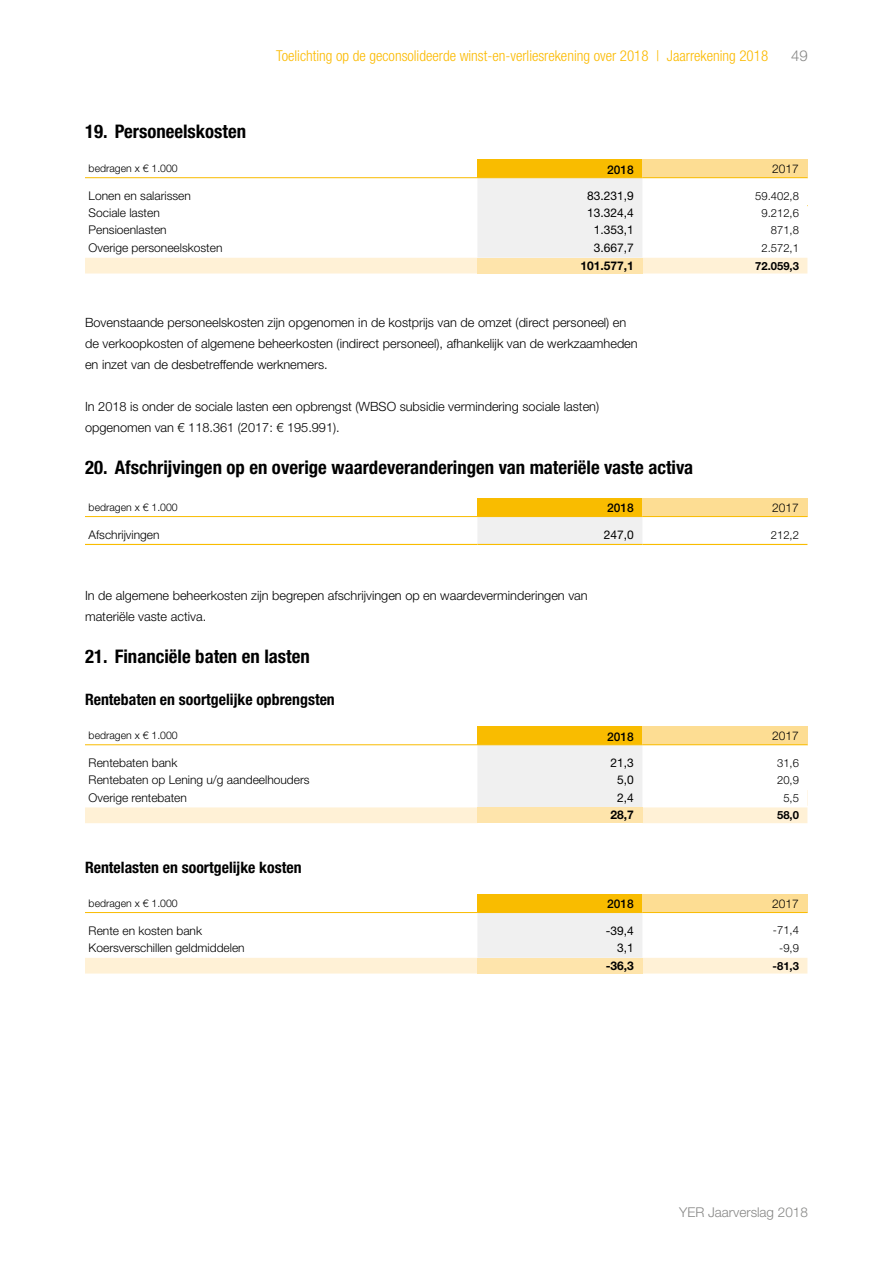
<style>
.page{position:relative;width:893px;height:1263px;background:#fff}
.page>*{position:absolute;margin:0;border:0;box-sizing:border-box;transform-origin:0 0}
.t1{font:700 condensed 18.75px "Helvetica Neue LT Std";color:#000}
.t2{font:700 condensed 15.75px "Helvetica Neue LT Std";color:#000}
.t3{font:300 condensed 15px "Helvetica Neue LT Std";color:#fbba00}
.t4{font:300 15px "Helvetica Neue LT Std";color:#878786}
.t5{font:300 13.5px "Helvetica Neue LT Std";color:#878786}
.t6{font:300 12.75px/21px "Helvetica Neue LT Std";color:#000}
.t7{font:300 12px "Helvetica Neue LT Std";color:#000}
.t8{font:12px "Helvetica Neue LT Std";color:#000}
.t9{font:700 12px "Helvetica Neue LT Std";color:#000}
.t10{font:500 12px "Helvetica Neue LT Std";color:#000}
.t11{font:300 11.25px "Helvetica Neue LT Std";color:#000}
.t12{font:700 11.25px "Helvetica Neue LT Std";color:#000}
.t13{font:300 10.5px "Helvetica Neue LT Std";color:#000}
</style>
<div class="page">
<div style="left:477px;top:159px;width:165px;height:19px;background:#f9bc00"></div>
<div style="left:642px;top:159px;width:165px;height:19px;background:#fddd93"></div>
<svg style="left:85px;top:177px;width:723px;height:96px"></svg>
<div style="left:477px;top:258px;width:165px;height:15px;background:#fee4ab"></div>
<hr style="left:477px;top:177px;width:165px;height:1px;background:#f9bc00">
<hr style="left:642px;top:177px;width:165px;height:1px;background:#f9bc00">
<hr style="left:85px;top:177px;width:392px;height:1px;background:#f9bc00">
<div style="left:477px;top:498px;width:165px;height:19px;background:#f9bc00"></div>
<div style="left:642px;top:498px;width:165px;height:19px;background:#fddd93"></div>
<svg style="left:477px;top:517px;width:165px;height:27px"></svg>
<hr style="left:642px;top:516px;width:165px;height:1px;background:#f9bc00">
<hr style="left:85px;top:516px;width:392px;height:1px;background:#f9bc00">
<hr style="left:85px;top:544px;width:392px;height:1px;background:#f9bc00">
<hr style="left:477px;top:544px;width:165px;height:1px;background:#f9bc00">
<hr style="left:642px;top:544px;width:165px;height:1px;background:#f9bc00">
<div style="left:477px;top:726px;width:165px;height:19px;background:#f9bc00"></div>
<div style="left:642px;top:726px;width:165px;height:19px;background:#fddd93"></div>
<svg style="left:85px;top:744px;width:723px;height:79px"></svg>
<div style="left:477px;top:807px;width:165px;height:16px;background:#fee4ab"></div>
<hr style="left:477px;top:744px;width:165px;height:1px;background:#f9bc00">
<hr style="left:642px;top:744px;width:165px;height:1px;background:#f9bc00">
<hr style="left:85px;top:744px;width:392px;height:1px;background:#f9bc00">
<div style="left:477px;top:894px;width:165px;height:18px;background:#f9bc00"></div>
<div style="left:642px;top:894px;width:165px;height:18px;background:#fddd93"></div>
<svg style="left:85px;top:912px;width:722px;height:61px"></svg>
<p class="t3" style="left:276px;top:47px;width:493px">Toelichting op de geconsolideerde winst-en-verliesrekening over 2018 | Jaarrekening 2018</p>
<p class="t4" style="left:791px;top:46px;width:18px">49</p>
<h1 class="t1" style="left:85px;top:120px;width:163px">19. Personeelskosten</h1>
<p class="t13" style="left:89px;top:162px;width:91px">bedragen x € 1.000</p>
<p class="t10" style="left:607px;top:162px;width:28px">2018</p>
<p class="t7" style="left:772px;top:162px;width:28px">2017</p>
<p class="t7" style="left:89px;top:188px;width:104px">Lonen en salarissen</p>
<p class="t8" style="left:587px;top:188px;width:48px">83.231,9</p>
<p class="t11" style="left:755px;top:189px;width:45px">59.402,8</p>
<p class="t7" style="left:89px;top:205px;width:73px">Sociale lasten</p>
<p class="t8" style="left:587px;top:206px;width:48px">13.324,4</p>
<p class="t11" style="left:761px;top:206px;width:39px">9.212,6</p>
<p class="t7" style="left:89px;top:223px;width:80px">Pensioenlasten</p>
<p class="t8" style="left:594px;top:223px;width:42px">1.353,1</p>
<p class="t11" style="left:771px;top:224px;width:30px">871,8</p>
<p class="t7" style="left:89px;top:240px;width:135px">Overige personeelskosten</p>
<p class="t8" style="left:594px;top:240px;width:42px">3.667,7</p>
<p class="t11" style="left:761px;top:241px;width:39px">2.572,1</p>
<p class="t9" style="left:581px;top:258px;width:55px">101.577,1</p>
<p class="t12" style="left:755px;top:259px;width:45px">72.059,3</p>
<p class="t6" style="left:85px;top:312px;width:554px">Bovenstaande personeelskosten zijn opgenomen in de kostprijs van de omzet (direct personeel) en de verkoopkosten of algemene beheerkosten (indirect personeel), afhankelijk van de werkzaamheden en inzet van de desbetreffende werknemers.</p>
<p class="t6" style="left:85px;top:396px;width:516px">In 2018 is onder de sociale lasten een opbrengst (WBSO subsidie vermindering sociale lasten) opgenomen van € 118.361 (2017: € 195.991).</p>
<h1 class="t1" style="left:85px;top:456px;width:610px">20. Afschrijvingen op en overige waardeveranderingen van materiële vaste activa</h1>
<p class="t13" style="left:89px;top:500px;width:91px">bedragen x € 1.000</p>
<p class="t10" style="left:607px;top:501px;width:28px">2018</p>
<p class="t7" style="left:772px;top:500px;width:28px">2017</p>
<p class="t7" style="left:89px;top:527px;width:72px">Afschrijvingen</p>
<p class="t8" style="left:604px;top:527px;width:32px">247,0</p>
<p class="t11" style="left:771px;top:528px;width:30px">212,2</p>
<p class="t6" style="left:85px;top:585px;width:504px">In de algemene beheerkosten zijn begrepen afschrijvingen op en waardeverminderingen van materiële vaste activa.</p>
<h1 class="t1" style="left:85px;top:645px;width:226px">21. Financiële baten en lasten</h1>
<p class="t2" style="left:85px;top:690px;width:251px">Rentebaten en soortgelijke opbrengsten</p>
<p class="t13" style="left:89px;top:729px;width:91px">bedragen x € 1.000</p>
<p class="t10" style="left:607px;top:729px;width:28px">2018</p>
<p class="t7" style="left:772px;top:729px;width:28px">2017</p>
<p class="t7" style="left:89px;top:755px;width:90px">Rentebaten bank</p>
<p class="t8" style="left:611px;top:755px;width:25px">21,3</p>
<p class="t11" style="left:777px;top:756px;width:23px">31,6</p>
<p class="t7" style="left:89px;top:772px;width:222px">Rentebaten op Lening u/g aandeelhouders</p>
<p class="t8" style="left:617px;top:773px;width:18px">5,0</p>
<p class="t11" style="left:777px;top:773px;width:23px">20,9</p>
<p class="t7" style="left:89px;top:790px;width:100px">Overige rentebaten</p>
<p class="t8" style="left:617px;top:790px;width:18px">2,4</p>
<p class="t11" style="left:783px;top:791px;width:17px">5,5</p>
<p class="t9" style="left:611px;top:808px;width:25px">28,7</p>
<p class="t12" style="left:777px;top:808px;width:23px">58,0</p>
<p class="t2" style="left:85px;top:858px;width:218px">Rentelasten en soortgelijke kosten</p>
<p class="t13" style="left:89px;top:896px;width:91px">bedragen x € 1.000</p>
<p class="t10" style="left:607px;top:897px;width:28px">2018</p>
<p class="t7" style="left:772px;top:896px;width:28px">2017</p>
<p class="t7" style="left:89px;top:923px;width:115px">Rente en kosten bank</p>
<p class="t8" style="left:606px;top:923px;width:30px">-39,4</p>
<p class="t11" style="left:773px;top:923px;width:28px">-71,4</p>
<p class="t7" style="left:89px;top:940px;width:158px">Koersverschillen geldmiddelen</p>
<p class="t8" style="left:617px;top:940px;width:18px">3,1</p>
<p class="t11" style="left:779px;top:941px;width:21px">-9,9</p>
<p class="t9" style="left:606px;top:958px;width:30px">-36,3</p>
<p class="t12" style="left:772px;top:959px;width:28px">-81,3</p>
<p class="t5" style="left:679px;top:1204px;width:130px">YER Jaarverslag 2018</p>
</div>
